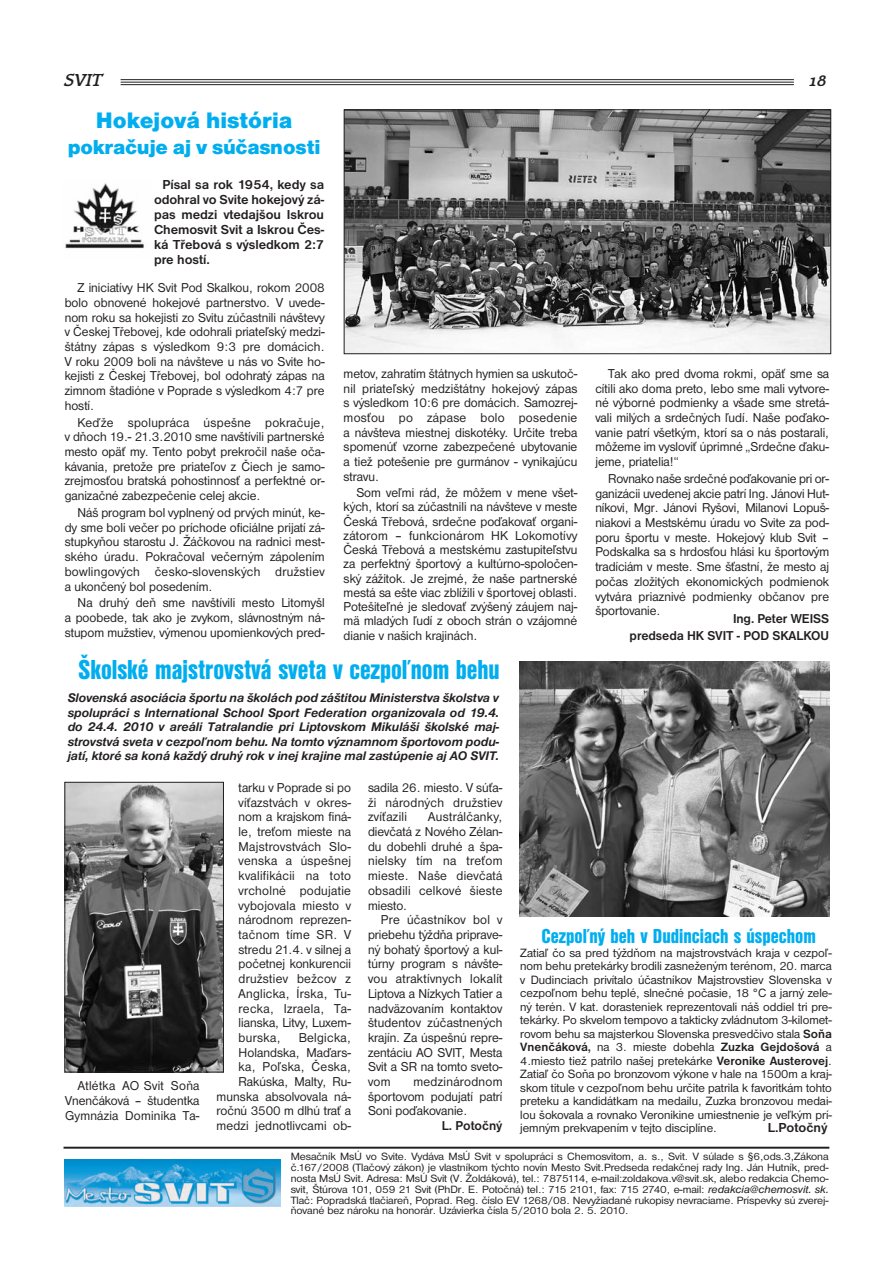
<style>
.page{position:relative;width:893px;height:1263px;background:#fff}
.page>*{position:absolute;margin:0;border:0;box-sizing:border-box;transform-origin:0 0}
.t1{font:28.5px "Nimbus San DCE Bla Con";letter-spacing:-.005em;color:#00aeef}
.t2{font:900 23.25px "Nimbus San DCE";color:#00aeef}
.t3{font:21px "Nimbus San DCE Bla Con";color:#00aeef}
.t4{font:900 21px "Nimbus San DCE";letter-spacing:-.015em;color:#00aeef}
.t5{font:italic 500 18px "Bramley SCTCE";color:#231f20}
.t6{font:700 13.5px/15px "Nimbus San DCE";letter-spacing:-.005em;color:#231f20;text-align:justify}
.t7{font:13.35px/14.7px "Nimbus San DCE";color:#231f20;text-align:justify}
.t8{font:700 13.35px/16.8px "Nimbus San DCE";letter-spacing:-.005em;color:#231f20;text-align:right}
.t9{font:italic 700 12.9px/14.4px "Nimbus San DCE";letter-spacing:-.005em;color:#231f20;text-align:justify}
.t10{font:12.45px/13.5px "Nimbus San DCE";color:#231f20;text-align:justify}
.t11{font:10.95px/10.8px "Nimbus San DCE";letter-spacing:-.005em;color:#231f20;text-align:justify;scale:1.05 1}
.s1{font-weight:700}
.s2{font-style:italic}
</style>
<div class="page">
<svg style="left:120px;top:79px;width:674px;height:7px"></svg>
<hr style="left:121px;top:79px;width:672px;height:1px;background:#231f20">
<hr style="left:121px;top:82px;width:672px;height:1px;background:#231f20">
<hr style="left:121px;top:84px;width:672px;height:1px;background:#231f20">
<div style="left:65px;top:1159px;width:215px;height:54px;background:linear-gradient(to right,#fff,#fff)"></div>
<img style="left:65px;top:1159px;width:215px;height:47px">
<hr style="left:63px;top:1147px;width:766px;height:2px;background:#231f20">
<img style="left:67px;top:784px;width:155px;height:286px">
<div style="left:65px;top:782px;width:159px;height:290px;border:1px solid #231f20"></div>
<img style="left:346px;top:112px;width:482px;height:240px">
<div style="left:344px;top:110px;width:486px;height:244px;border:1px solid #231f20"></div>
<img style="left:65px;top:183px;width:79px;height:66px">
<img style="left:519px;top:662px;width:310px;height:255px">
<h3 class="t5" style="left:64px;top:70px;width:39px">SVIT</h3>
<h3 class="t5" style="left:808px;top:70px;width:20px">18</h3>
<h2 class="t2" style="left:96px;top:112px;width:198px">Hokejová história</h2>
<h3 class="t4" style="left:68px;top:140px;width:254px">pokračuje aj v súčasnosti</h3>
<p class="t6" style="left:154px;top:178px;width:172px;text-indent:9px">Písal sa rok 1954, kedy sa odohral vo Svite hokejový zá&shy;pas medzi vtedajšou Iskrou Chemosvit Svit a Iskrou Čes&shy;ká Třebová s výsledkom 2:7 pre hostí.</p>
<p class="t7" style="left:65px;top:282px;width:261px;text-indent:13px">Z iniciatívy HK Svit Pod Skalkou, rokom 2008 bolo obnovené hokejové partnerstvo. V uvede&shy;nom roku sa hokejisti zo Svitu zúčastnili návštevy v Českej Třebovej, kde odohrali priateľský medzi&shy;štátny zápas s výsledkom 9:3 pre domácich.<br>V roku 2009 boli na návšteve u nás vo Svite ho&shy;kejisti z Českej Třebovej, bol odohratý zápas na zimnom štadióne v Poprade s výsledkom 4:7 pre hostí.</p>
<p class="t7" style="left:65px;top:416px;width:261px;text-indent:13px">Keďže spolupráca úspešne pokračuje, v dňoch 19.- 21.3.2010 sme navštívili partnerské mesto opäť my. Tento pobyt prekročil naše oča&shy;kávania, pretože pre priateľov z Čiech je samo&shy;zrejmosťou bratská pohostinnosť a perfektné or&shy;ganizačné zabezpečenie celej akcie.</p>
<p class="t7" style="left:65px;top:506px;width:261px;text-indent:13px">Náš program bol vyplnený od prvých minút, ke&shy;dy sme boli večer po príchode oficiálne prijatí zá&shy;stupkyňou starostu J. Žáčkovou na radnici mest&shy;ského úradu. Pokračoval večerným zápolením bowlingových česko-slovenských družstiev a ukončený bol posedením.</p>
<p class="t7" style="left:65px;top:597px;width:261px;text-indent:13px">Na druhý deň sme navštívili mesto Litomyšl a poobede, tak ako je zvykom, slávnostným ná&shy;stupom mužstiev, výmenou upomienkových pred-</p>
<p class="t7" style="left:343px;top:367px;width:235px">metov, zahratím štátnych hymien sa uskutoč&shy;nil priateľský medzištátny hokejový zápas s výsledkom 10:6 pre domácich. Samozrej&shy;mosťou po zápase bolo posedenie a návšteva miestnej diskotéky. Určite treba spomenúť vzorne zabezpečené ubytovanie a tiež potešenie pre gurmánov - vynikajúcu stravu.</p>
<p class="t7" style="left:343px;top:487px;width:235px;line-height:14.2px;text-indent:13px">Som veľmi rád, že môžem v mene všet&shy;kých, ktorí sa zúčastnili na návšteve v meste Česká Třebová, srdečne poďakovať organi&shy;zátorom – funkcionárom HK Lokomotívy Česká Třebová a mestskému zastupiteľstvu za perfektný športový a kultúrno-spoločen&shy;ský zážitok. Je zrejmé, že naše partnerské mestá sa ešte viac zblížili v športovej oblasti.<br>Potešiteľné je sledovať zvýšený záujem naj&shy;mä mladých ľudí z oboch strán o vzájomné dianie v našich krajinách.</p>
<h1 class="t1" style="left:79px;top:660px;width:422px">Školské majstrovstvá sveta v cezpoľnom behu</h1>
<p class="t9" style="left:68px;top:692px;width:433px">Slovenská asociácia športu na školách pod záštitou Ministerstva školstva v spolupráci s International School Sport Federation organizovala od 19.4. do 24.4. 2010 v areáli Tatralandie pri Liptovskom Mikuláši školské maj&shy;strovstvá sveta v cezpoľnom behu. Na tomto významnom športovom podu&shy;jatí, ktoré sa koná každý druhý rok v inej krajine mal zastúpenie aj AO SVIT.</p>
<p class="t7" style="left:595px;top:367px;width:235px;text-indent:13px">Tak ako pred dvoma rokmi, opäť sme sa cítili ako doma preto, lebo sme mali vytvore&shy;né výborné podmienky a všade sme stretá&shy;vali milých a srdečných ľudí. Naše poďako&shy;vanie patrí všetkým, ktorí sa o nás postarali, môžeme im vysloviť úprimné „Srdečne ďaku&shy;jeme, priatelia!“</p>
<p class="t7" style="left:595px;top:472px;width:235px;text-indent:13px">Rovnako naše srdečné poďakovanie pri or&shy;ganizácii uvedenej akcie patrí Ing. Jánovi Hut&shy;níkovi, Mgr. Jánovi Ryšovi, Milanovi Lopuš&shy;niakovi a Mestskému úradu vo Svite za pod&shy;poru športu v meste. Hokejový klub Svit – Podskalka sa s hrdosťou hlási ku športovým tradíciám v meste. Sme šťastní, že mesto aj počas zložitých ekonomických podmienok vytvára priaznivé podmienky občanov pre športovanie.</p>
<p class="t8" style="left:629px;top:611px;width:201px">Ing. Peter WEISS<br>predseda HK SVIT - POD SKALKOU</p>
<p class="t7" style="left:65px;top:1079px;width:136px;text-indent:13px">Atlétka AO Svit Soňa Vnenčáková – študentka Gymnázia Dominika Ta-</p>
<p class="t7" style="left:239px;top:781px;width:114px">tarku v Poprade si po víťazstvách v okres&shy;nom a krajskom finá&shy;le, treťom mieste na Majstrovstvách Slo&shy;venska a úspešnej kvalifikácii na toto vrcholné podujatie vybojovala miesto v národnom reprezen&shy;tačnom tíme SR. V stredu 21.4. v silnej a početnej konkurencii družstiev bežcov z Anglicka, Írska, Tu&shy;recka, Izraela, Ta&shy;lianska, Litvy, Luxem&shy;burska,</p>
<p class="t7" style="left:216px;top:1031px;width:136px;text-align:right">Belgicka,<br>Holandska, Maďars-<br>ka, Poľska, Česka,<br>Rakúska, Malty, Ru&shy;munska absolvovala ná&shy;ročnú 3500 m dlhú trať a medzi jednotlivcami ob-</p>
<p class="t7" style="left:368px;top:781px;width:136px">sadila 26. miesto. V súťa&shy;ži národných družstiev zvíťazili</p>
<p class="t7" style="left:368px;top:811px;width:136px;text-indent:60px">Austrálčanky, dievčatá z Nového Zélan&shy;du dobehli druhé a špa&shy;nielsky tím na treťom mieste. Naše dievčatá obsadili celkové šieste miesto.</p>
<p class="t7" style="left:368px;top:914px;width:136px;text-indent:13px">Pre účastníkov bol v priebehu týždňa priprave&shy;ný bohatý športový a kul&shy;túrny program s návšte&shy;vou atraktívnych lokalít Liptova a Nízkych Tatier a nadväzovaním kontaktov študentov zúčastnených krajín. Za úspešnú repre&shy;zentáciu AO SVIT, Mesta Svit a SR na tomto sveto&shy;vom</p>
<p class="t7" style="left:368px;top:1075px;width:136px;text-indent:45px">medzinárodnom športovom podujatí patrí Soni poďakovanie.</p>
<p class="t8" style="left:441px;top:1118px;width:62px">L. Potočný</p>
<h3 class="t3" style="left:541px;top:929px;width:276px">Cezpoľný beh v Dudinciach s úspechom</h3>
<p class="t10" style="left:520px;top:947px;width:313px">Zatiaľ čo sa pred týždňom na majstrovstvách kraja v cezpoľ&shy;nom behu pretekárky brodili zasneženým terénom, 20. marca v Dudinciach privítalo účastníkov Majstrovstiev Slovenska v cezpoľnom behu teplé, slnečné počasie, 18 °C a jarný zele&shy;ný terén. V kat. dorasteniek reprezentovali náš oddiel tri pre&shy;tekárky. Po skvelom tempovo a takticky zvládnutom 3-kilomet&shy;rovom behu sa majsterkou Slovenska presvedčivo stala <span class="s1">Soňa Vnenčáková,</span> na 3. mieste dobehla <span class="s1">Zuzka Gejdošová</span> a 4.miesto tiež patrilo našej pretekárke <span class="s1">Veronike Austerovej</span>.<br>Zatiaľ čo Soňa po bronzovom výkone v hale na 1500m a kraj&shy;skom titule v cezpoľnom behu určite patrila k favoritkám tohto preteku a kandidátkam na medailu, Zuzka bronzovou medai&shy;lou šokovala a rovnako Veronikine umiestnenie je veľkým prí&shy;jemným prekvapením v tejto disciplíne.</p>
<p class="t6" style="left:767px;top:1121px;width:61px">L.Potočný</p>
<p class="t11" style="left:291px;top:1152px;width:514px">Mesačník MsÚ vo Svite. Vydáva MsÚ Svit v spolupráci s Chemosvitom, a. s., Svit. V súlade s §6,ods.3,Zákona č.167/2008 (Tlačový zákon) je vlastníkom týchto novín Mesto Svit.Predseda redakčnej rady Ing. Ján Hutník, pred&shy;nosta MsÚ Svit. Adresa: MsÚ Svit (V. Žoldáková), tel.: 7875114, e-mail:zoldakova.v@svit.sk, alebo redakcia Chemo&shy;svit, Štúrova 101, 059 21 Svit (PhDr. E. Potočná) tel.: 715 2101, fax: 715 2740, e-mail: <span class="s2">redakcia@chemosvit. sk.<br></span>Tlač: Popradská tlačiareň, Poprad. Reg. číslo EV 1268/08. Nevyžiadané rukopisy nevraciame. Príspevky sú zverej&shy;ňované bez nároku na honorár. Uzávierka čísla 5/2010 bola 2. 5. 2010.</p>
</div>
